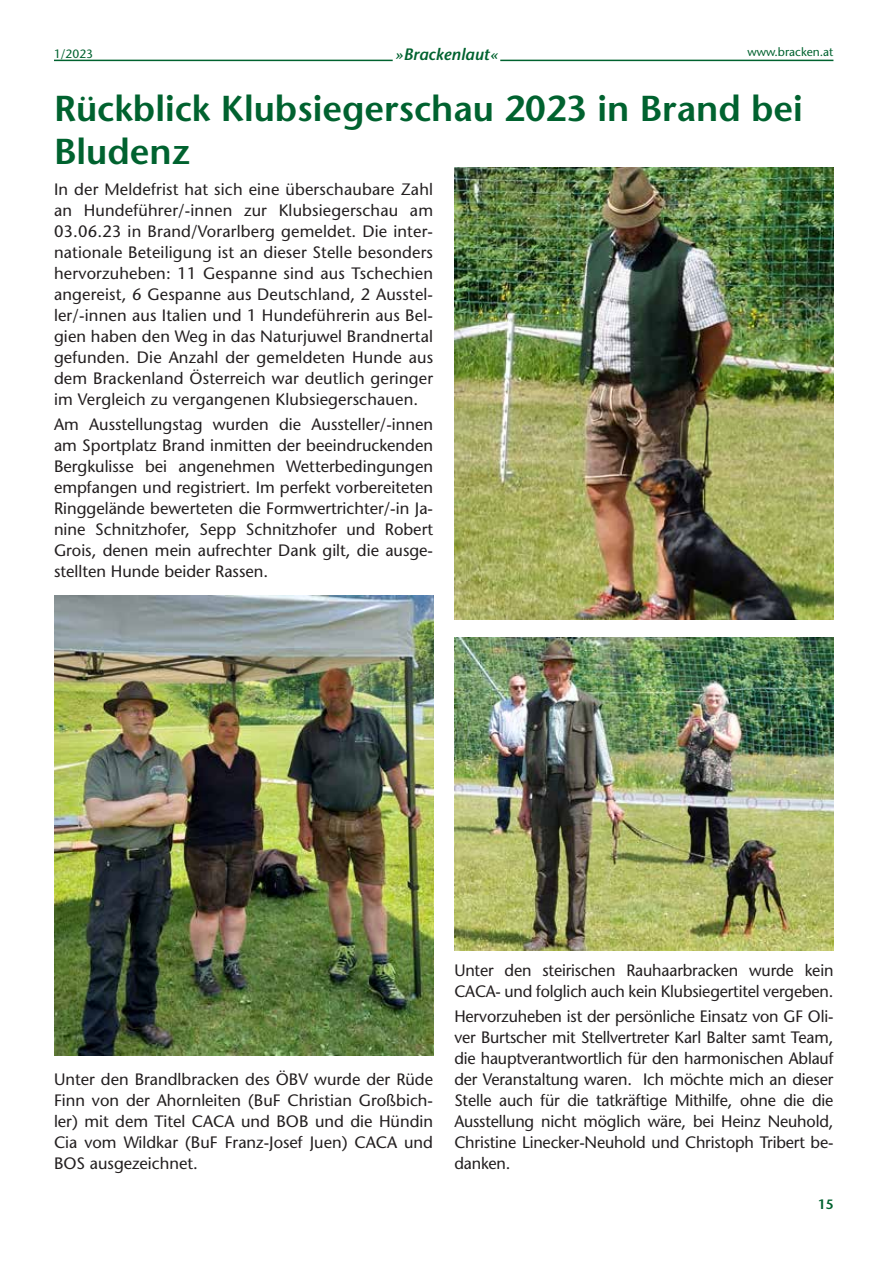
<style>
.page{position:relative;width:893px;height:1263px;background:#fff}
.page>*{position:absolute;margin:0;border:0;box-sizing:border-box;transform-origin:0 0}
.t1{font:600 36px/43.2px "Stone Sans LT";color:#00622f}
.t2{font:16.5px/21px "Stone Sans LT";color:#231f20;text-align:justify}
.t3{font:italic 600 16.5px "Stone Sans LT";color:#00622f}
.t4{font:600 13.5px "Stone Sans LT";color:#00622f}
.t5{font:12px "Stone Sans LT";color:#00622f}
</style>
<div class="page">
<hr style="left:54px;top:60px;width:339px;height:1px;background:#00622f">
<hr style="left:500px;top:60px;width:333px;height:1px;background:#00622f">
<img style="left:454px;top:638px;width:379px;height:312px">
<img style="left:455px;top:168px;width:378px;height:452px">
<img style="left:54px;top:595px;width:379px;height:461px">
<p class="t5" style="left:54px;top:46px;width:41px">1/2023</p>
<p class="t3" style="left:395px;top:44px;width:104px">»Brackenlaut«</p>
<p class="t5" style="left:747px;top:44px;width:88px">www.bracken.at</p>
<h1 class="t1" style="left:54px;top:86px;width:750px">Rückblick Klubsiegerschau 2023 in Brand bei<br>Bludenz</h1>
<p class="t2" style="left:54px;top:178px;width:381px">In der Meldefrist hat sich eine überschaubare Zahl an Hundeführer/-innen zur Klubsiegerschau am 03.06.23 in Brand/Vorarlberg gemeldet. Die inter&shy;nationale Beteiligung ist an dieser Stelle besonders hervorzuheben: 11 Gespanne sind aus Tschechien angereist, 6 Gespanne aus Deutschland, 2 Ausstel&shy;ler/-innen aus Italien und 1 Hundeführerin aus Bel&shy;gien haben den Weg in das Naturjuwel Brandnertal gefunden. Die Anzahl der gemeldeten Hunde aus dem Brackenland Österreich war deutlich geringer im Vergleich zu vergangenen Klubsiegerschauen.</p>
<p class="t2" style="left:54px;top:414px;width:381px">Am Ausstellungstag wurden die Aussteller/-innen am Sportplatz Brand inmitten der beeindruckenden Bergkulisse bei angenehmen Wetterbedingungen empfangen und registriert. Im perfekt vorbereiteten Ringgelände bewerteten die Formwertrichter/-in Ja&shy;nine Schnitzhofer, Sepp Schnitzhofer und Robert Grois, denen mein aufrechter Dank gilt, die ausge&shy;stellten Hunde beider Rassen.</p>
<p class="t2" style="left:54px;top:1069px;width:381px">Unter den Brandlbracken des ÖBV wurde der Rüde Finn von der Ahornleiten (BuF Christian Großbich&shy;ler) mit dem Titel CACA und BOB und die Hündin Cia vom Wildkar (BuF Franz-Josef Juen) CACA und BOS ausgezeichnet.</p>
<p class="t2" style="left:454px;top:960px;width:381px">Unter den steirischen Rauhaarbracken wurde kein<br>CACA- und folglich auch kein Klubsiegertitel vergeben.</p>
<p class="t2" style="left:454px;top:1006px;width:381px">Hervorzuheben ist der persönliche Einsatz von GF Oli&shy;ver Burtscher mit Stellvertreter Karl Balter samt Team, die hauptverantwortlich für den harmonischen Ablauf der Veranstaltung waren. Ich möchte mich an dieser Stelle auch für die tatkräftige Mithilfe, ohne die die Ausstellung nicht möglich wäre, bei Heinz Neuhold, Christine Linecker-Neuhold und Christoph Tribert be&shy;danken.</p>
<p class="t4" style="left:818px;top:1196px;width:17px">15</p>
</div>
